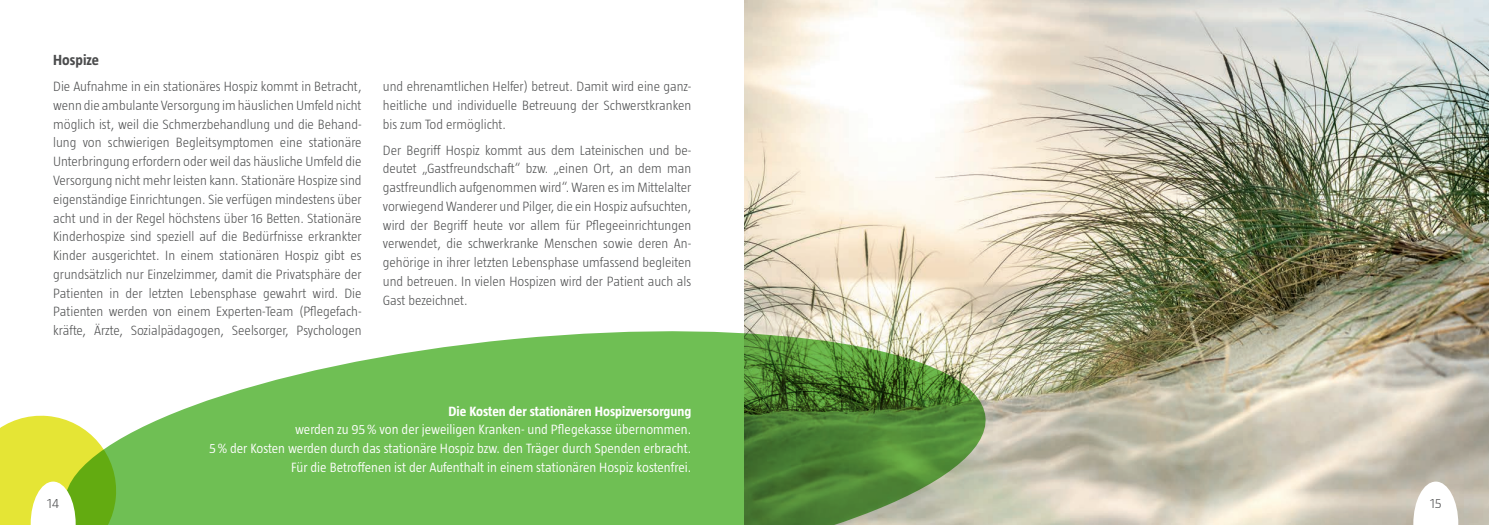
<style>
.page{position:relative;width:1489px;height:525px;background:#fff}
.page>*{position:absolute;margin:0;border:0;box-sizing:border-box;transform-origin:0 0}
.t1{font:700 15px "Taz Hexal";color:#4b4c4d}
.t2{font:300 13.75px/18.8px "Taz Hexal";color:#4b4c4d;text-align:justify}
.t3{font:300 13.75px/18.8px "Taz Hexal";color:#fff;text-align:right}
.t4{font:700 13.75px "Taz Hexal";color:#fff}
</style>
<div class="page">
<img style="left:744px;top:0;width:744px;height:524px">
<svg style="left:119px;top:314px;width:872px;height:210px;fill:#6fbf54"></svg>
<svg style="left:1413px;top:481px;width:45px;height:43px"></svg>
<svg style="left:0;top:415px;width:119px;height:109px"></svg>
<p class="t1" style="left:53px;top:52px;width:47px">Hospize</p>
<p class="t2" style="left:53px;top:77px;width:310px">Die Aufnahme in ein stationäres Hospiz kommt in Betracht, wenn die ambulante Versorgung im häuslichen Umfeld nicht möglich ist, weil die Schmerzbehandlung und die Behand&shy;lung von schwierigen Begleitsymptomen eine stationäre Unterbringung erfordern oder weil das häusliche Umfeld die Versorgung nicht mehr leisten kann. Stationäre Hospize sind eigenständige Einrichtungen. Sie verfügen mindestens über acht und in der Regel höchstens über 16 Betten. Stationäre Kinderhospize sind speziell auf die Bedürfnisse erkrankter Kinder ausgerichtet. In einem stationären Hospiz gibt es grundsätzlich nur Einzelzimmer, damit die Privatsphäre der Patienten in der letzten Lebensphase gewahrt wird. Die Patienten werden von einem Experten-Team (Pflegefach&shy;kräfte, Ärzte, Sozialpädagogen, Seelsorger, Psychologen</p>
<p class="t2" style="left:383px;top:77px;width:310px">und ehrenamtlichen Helfer) betreut. Damit wird eine ganz&shy;heitliche und individuelle Betreuung der Schwerstkranken bis zum Tod ermöglicht.</p>
<p class="t2" style="left:383px;top:140px;width:310px">Der Begriff Hospiz kommt aus dem Lateinischen und be&shy;deutet „Gastfreundschaft“ bzw. „einen Ort, an dem man gastfreundlich aufgenommen wird“. Waren es im Mittelalter vorwiegend Wanderer und Pilger, die ein Hospiz aufsuchten, wird der Begriff heute vor allem für Pflegeeinrichtungen verwendet, die schwerkranke Menschen sowie deren An&shy;gehörige in ihrer letzten Lebensphase umfassend begleiten und betreuen. In vielen Hospizen wird der Patient auch als Gast bezeichnet.</p>
<p class="t4" style="left:448px;top:403px;width:244px">Die Kosten der stationären Hospizversorgung</p>
<p class="t3" style="left:209px;top:420px;width:483px">werden zu 95% von der jeweiligen Kranken- und Pflegekasse übernommen.<br>5% der Kosten werden durch das stationäre Hospiz bzw. den Träger durch Spenden erbracht.<br>Für die Betroffenen ist der Aufenthalt in einem stationären Hospiz kostenfrei.</p>
<p class="t2" style="left:47px;top:494px;width:13px">14</p>
<p class="t2" style="left:1429px;top:494px;width:13px">15</p>
</div>
